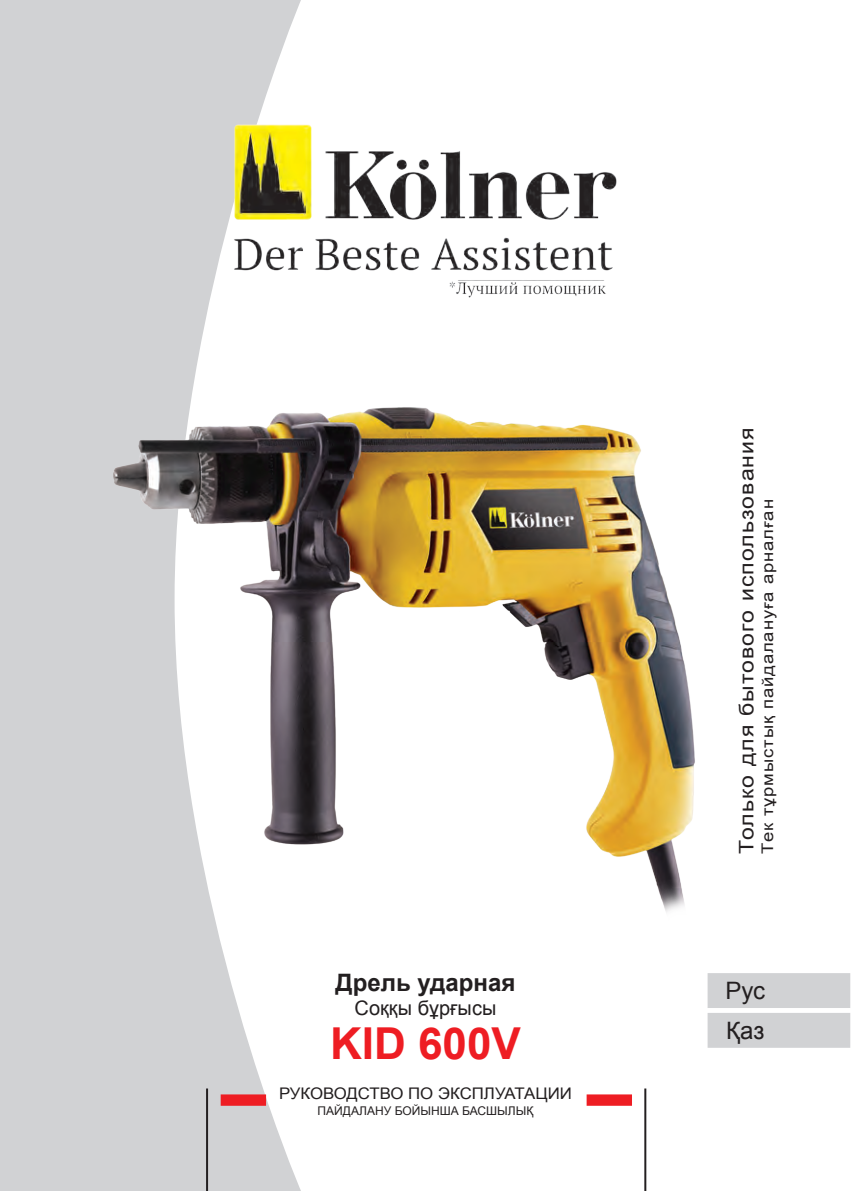
<style>
.page{position:relative;width:851px;height:1191px;background:#fff}
.page>*{position:absolute;margin:0;border:0;box-sizing:border-box;transform-origin:0 0}
.t1{font:700 44px "Arial";color:#ee1d23}
.t2{font:700 24px "Arial";color:#231f20}
.t3{font:24px "Arial";letter-spacing:-.005em;color:#231f20}
.t4{font:20px "Arial";letter-spacing:.045em;color:#231f20;scale:1.15 1}
.t5{font:20px "Arial";color:#231f20}
.t6{font:16px "Arial";letter-spacing:.05em;color:#231f20;scale:1.15 1}
.t7{font:16px "Arial";color:#231f20;scale:1.05 1}
.t8{font:12px "Arial";color:#231f20}
</style>
<div class="page">
<svg style="left:0;top:0;width:301px;height:1191px;background:#d5d6d8"></svg>
<div style="left:221px;top:1094px;width:45px;height:11px;background:#ee1d23;border:2px solid #ee1d23"></div>
<div style="left:586px;top:1094px;width:46px;height:11px;background:#ee1d23;border:2px solid #ee1d23"></div>
<hr style="left:206px;top:1088px;width:2px;height:103px;background:#231f20">
<hr style="left:644px;top:1088px;width:2px;height:103px;background:#231f20">
<img style="left:98px;top:397px;width:597px;height:525px">
<img style="left:226px;top:116px;width:391px;height:189px">
<div style="left:708px;top:974px;width:141px;height:33px;background:#d1d2d4"></div>
<div style="left:707px;top:973px;width:143px;height:35px;border:2px solid #d1d2d4"></div>
<div style="left:708px;top:1014px;width:141px;height:32px;background:#d1d2d4"></div>
<div style="left:707px;top:1013px;width:143px;height:34px;border:2px solid #d1d2d4"></div>
<p class="t2" style="left:335px;top:966px;width:181px">Дрель ударная</p>
<p class="t5" style="left:354px;top:994px;width:143px">Соққы бұрғысы</p>
<p class="t1" style="left:330px;top:1013px;width:192px">KID 600V</p>
<p class="t7" style="left:279px;top:1083px;width:280px">РУКОВОДСТВО ПО ЭКСПЛУАТАЦИИ</p>
<p class="t8" style="left:317px;top:1103px;width:217px">ПАЙДАЛАНУ БОЙЫНША БАСШЫЛЫҚ</p>
<p class="t4" style="left:733px;top:853px;width:372px;rotate:-90deg">Только для бытового использования</p>
<p class="t6" style="left:756px;top:853px;width:310px;rotate:-90deg">Тек тұрмыстық пайдалануға арналған</p>
<p class="t3" style="left:725px;top:975px;width:41px">Рус</p>
<p class="t3" style="left:726px;top:1015px;width:40px">Қаз</p>
</div>
